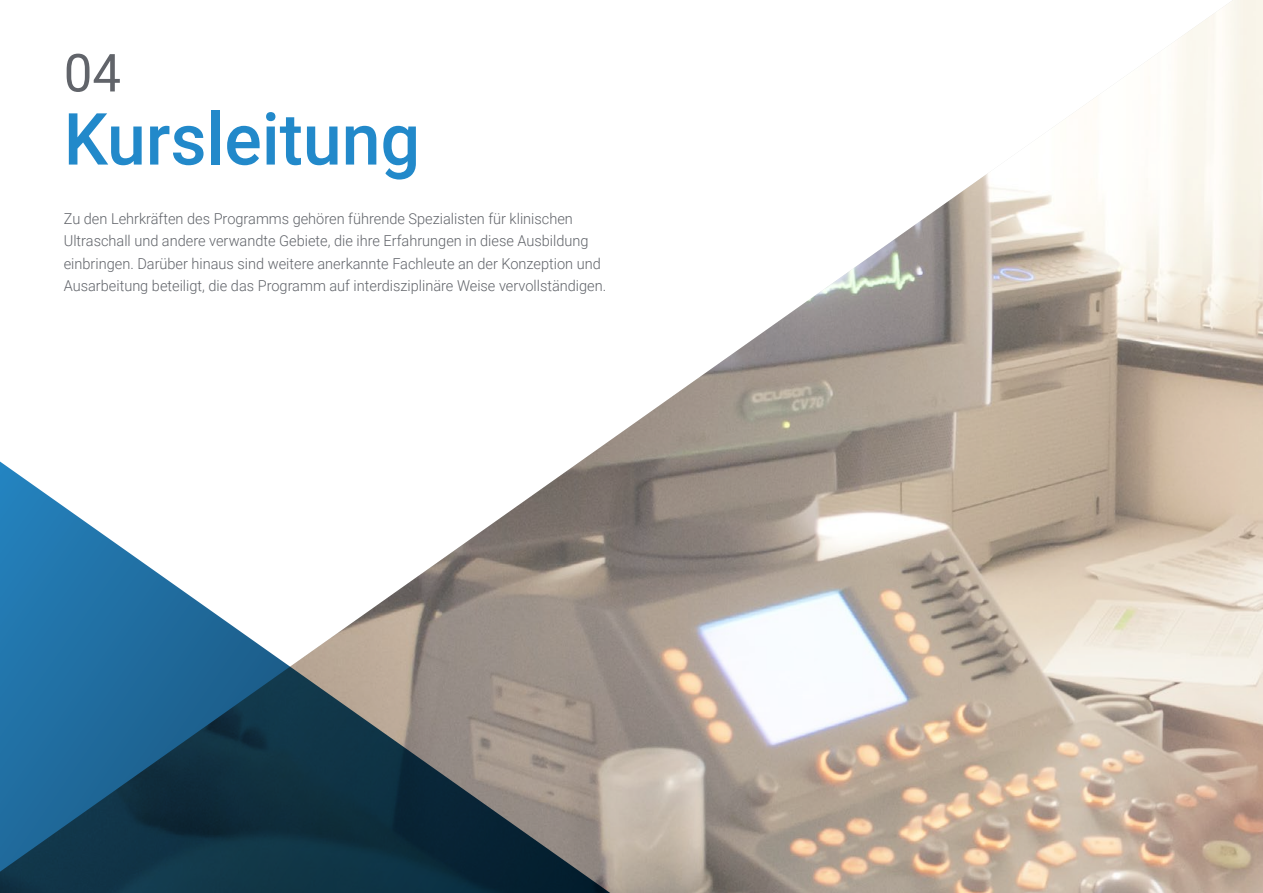
<style>
.page{position:relative;width:1263px;height:893px;background:#fff}
.page>*{position:absolute;margin:0;border:0;box-sizing:border-box;transform-origin:0 0}
.t1{font:500 72px "Roboto";color:#2289ca}
.t2{font:52.5px "Roboto";color:#61646a}
.t3{font:300 15px/22.5px "Roboto";color:#61646a}
</style>
<div class="page">
<img style="left:602px;top:0;width:661px;height:893px">
<svg style="left:0;top:446px;width:640px;height:447px"></svg>
<h2 class="t2" style="left:64px;top:36px;width:59px">04</h2>
<h1 class="t1" style="left:64px;top:89px;width:358px">Kursleitung</h1>
<p class="t3" style="left:64px;top:207px;width:544px">Zu den Lehrkräften des Programms gehören führende Spezialisten für klinischen Ultraschall und andere verwandte Gebiete, die ihre Erfahrungen in diese Ausbildung einbringen. Darüber hinaus sind weitere anerkannte Fachleute an der Konzeption und Ausarbeitung beteiligt, die das Programm auf interdisziplinäre Weise vervollständigen.</p>
</div>
